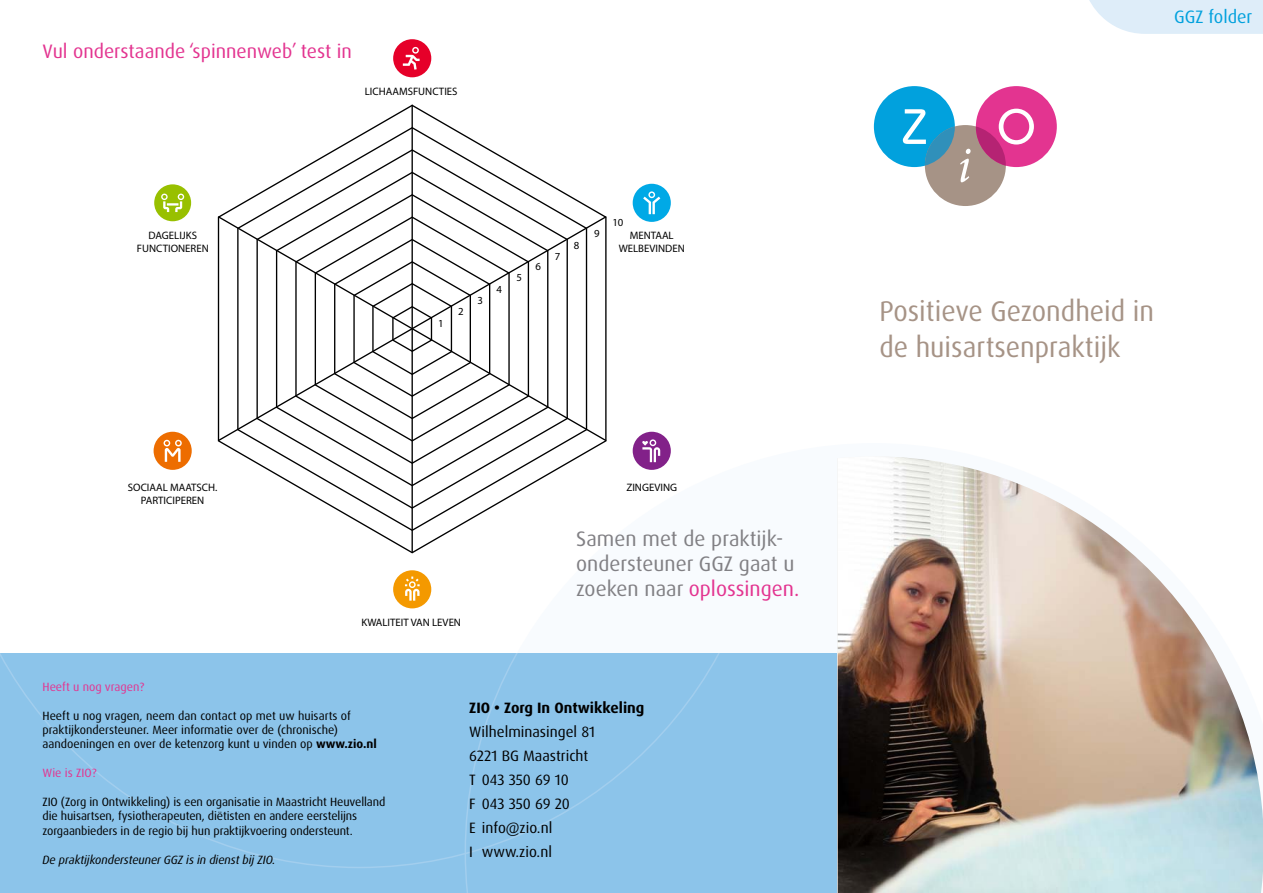
<style>
.page{position:relative;width:1263px;height:893px;background:#fff}
.page>*{position:absolute;margin:0;border:0;box-sizing:border-box;transform-origin:0 0}
.t1{font:28.5px/36px "Dax OT";color:#a69386;scale:.96 1}
.t2{font:21px/25.2px "Dax OT";color:#818084}
.t3{font:19.5px "Dax OT";color:#e33490}
.t4{font:18px "Dax OT";color:#01a1dd}
.t5{font:15px/24px "Dax OT";color:#000}
.t6{font:700 15px "Dax OT";color:#000}
.t7{font:12px/14.4px "Dax OT";letter-spacing:-.01em;color:#000}
.t8{font:italic 12px "Dax OT";letter-spacing:-.01em;color:#000}
.t9{font:12px "Dax OT";color:#e33490}
.t10{font:10.8px/12.9px "Myriad Pro";color:#000;text-align:center}
.s1{color:#e33490}
.s2{font-weight:700}
</style>
<div class="page">
<svg style="left:1089px;top:0;width:174px;height:34px;background:#e1eef9"></svg>
<div style="left:874px;top:86px;width:81px;height:81px;background:#01a1dd;border-radius:50%"></div>
<div style="left:925px;top:125px;width:81px;height:81px;background:#a69386;border-radius:50%"></div>
<div style="left:976px;top:86px;width:81px;height:81px;background:#e33490;border-radius:50%"></div>
<svg style="left:903px;top:109px;width:131px;height:73px"></svg>
<div style="left:0;top:653px;width:838px;height:240px;background:#8cc4ea"></div>
<svg style="left:0;top:653px;width:465px;height:215px"></svg>
<svg style="left:465px;top:653px;width:373px;height:240px"></svg>
<img style="left:838px;top:457px;width:425px;height:436px">
<svg style="left:236px;top:126px;width:352px;height:406px"></svg>
<svg style="left:255px;top:148px;width:314px;height:362px"></svg>
<svg style="left:275px;top:171px;width:274px;height:316px"></svg>
<svg style="left:294px;top:193px;width:236px;height:272px"></svg>
<hr style="left:411px;top:105px;width:2px;height:447px;background:#000">
<svg style="left:217px;top:215px;width:390px;height:227px"></svg>
<div style="left:154px;top:184px;width:37px;height:37px;background:#98c000;border-radius:50%"></div>
<svg style="left:161px;top:194px;width:23px;height:18px"></svg>
<div style="left:393px;top:570px;width:38px;height:38px;background:#f49900;border-radius:50%"></div>
<svg style="left:405px;top:576px;width:15px;height:25px"></svg>
<div style="left:393px;top:39px;width:38px;height:38px;background:#e60029;border-radius:50%"></div>
<svg style="left:403px;top:47px;width:17px;height:23px"></svg>
<div style="left:633px;top:184px;width:38px;height:38px;background:#00a9e6;border-radius:50%"></div>
<svg style="left:643px;top:191px;width:17px;height:23px"></svg>
<div style="left:633px;top:432px;width:38px;height:38px;background:#822189;border-radius:50%"></div>
<svg style="left:642px;top:439px;width:18px;height:23px"></svg>
<div style="left:154px;top:432px;width:38px;height:38px;background:#ed6d00;border-radius:50%"></div>
<svg style="left:164px;top:440px;width:18px;height:22px"></svg>
<h3 class="t3" style="left:43px;top:39px;width:311px">Vul onderstaande ‘spinnenweb’ test in</h3>
<p class="t10" style="left:365px;top:85px;width:94px">LICHAAMSFUNCTIES</p>
<p class="t10" style="left:137px;top:229px;width:73px">DAGELIJKS<br>FUNCTIONEREN</p>
<p class="t10" style="left:438px;top:317px;width:7px">1</p>
<p class="t10" style="left:458px;top:305px;width:7px">2</p>
<p class="t10" style="left:477px;top:294px;width:7px">3</p>
<p class="t10" style="left:497px;top:282px;width:7px">4</p>
<p class="t10" style="left:516px;top:271px;width:7px">5</p>
<p class="t10" style="left:535px;top:260px;width:7px">6</p>
<p class="t10" style="left:555px;top:249px;width:7px">7</p>
<p class="t10" style="left:574px;top:238px;width:7px">8</p>
<p class="t10" style="left:594px;top:227px;width:7px">9</p>
<p class="t10" style="left:612px;top:216px;width:13px">10</p>
<p class="t10" style="left:619px;top:229px;width:68px">MENTAAL<br>WELBEVINDEN</p>
<p class="t10" style="left:128px;top:481px;width:91px">SOCIAAL MAATSCH.<br>PARTICIPEREN</p>
<p class="t10" style="left:361px;top:616px;width:101px">KWALITEIT VAN LEVEN</p>
<p class="t10" style="left:626px;top:481px;width:52px">ZINGEVING</p>
<h2 class="t2" style="left:576px;top:526px;width:225px">Samen met de praktijk&shy;ondersteuner GGZ gaat u zoeken naar <span class="s1">oplossingen.</span></h2>
<p class="t9" style="left:43px;top:679px;width:103px">Heeft u nog vragen?</p>
<p class="t7" style="left:43px;top:708px;width:336px">Heeft u nog vragen, neem dan contact op met uw huisarts of praktijkondersteuner. Meer informatie over de (chronische) aandoeningen en over de ketenzorg kunt u vinden op <span class="s2">www.zio.nl</span></p>
<p class="t9" style="left:43px;top:765px;width:56px">Wie is ZIO?</p>
<p class="t7" style="left:43px;top:795px;width:344px">ZIO (Zorg in Ontwikkeling) is een organisatie in Maastricht Heuvelland die huisartsen, fysiotherapeuten, diëtisten en andere eerstelijns zorgaanbieders in de regio bij hun praktijkvoering ondersteunt.</p>
<p class="t8" style="left:43px;top:852px;width:235px">De praktijkondersteuner GGZ is in dienst bij ZIO.</p>
<p class="t6" style="left:469px;top:698px;width:177px">ZIO • Zorg In Ontwikkeling</p>
<p class="t5" style="left:469px;top:720px;width:128px">Wilhelminasingel 81<br>6221 BG Maastricht<br>T 043 350 69 10<br>F 043 350 69 20<br>E info@zio.nl<br>I www.zio.nl</p>
<h3 class="t4" style="left:1174px;top:5px;width:80px">GGZ folder</h3>
<h1 class="t1" style="left:879px;top:294px;width:288px">Positieve Gezondheid in de huisartsenpraktijk</h1>
</div>
